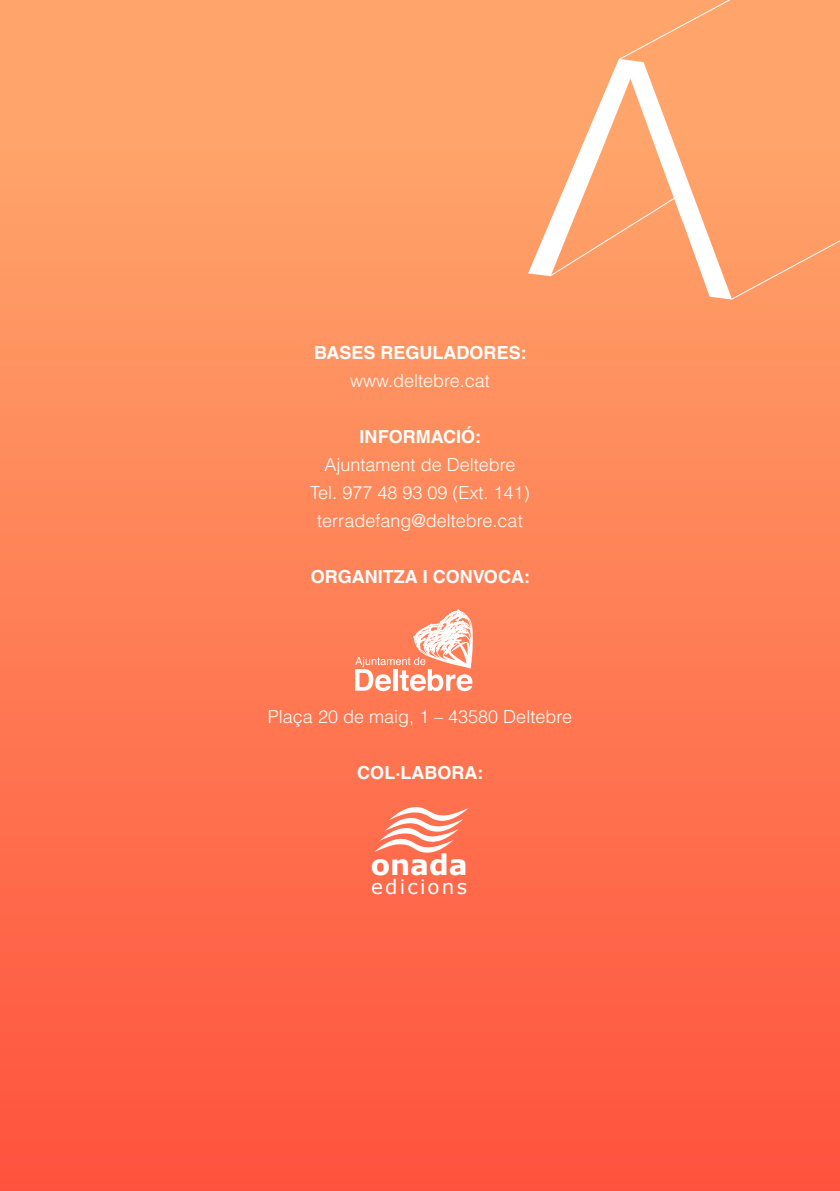
<style>
.page{position:relative;width:840px;height:1191px;background:#fff}
.page>*{position:absolute;margin:0;border:0;box-sizing:border-box;transform-origin:0 0}
.t1{font:700 28.2px "Verdana";color:#fff}
.t2{font:19.8px "Verdana";letter-spacing:.11em;color:#fff}
.t3{font:300 18px/28px "Helvetica LT Pro";color:#fff;text-align:center}
.t4{font:700 18px "Helvetica LT Pro";color:#fff}
</style>
<div class="page">
<div style="left:0;top:0;width:839px;height:1191px;background:linear-gradient(to bottom,#ffad6f,#ff533e)"></div>
<svg style="left:528px;top:59px;width:203px;height:240px;fill:#ffa46a"></svg>
<div style="left:730px;top:212px;width:109px;height:88px;background:#ff9c65"></div>
<div style="left:617px;top:0;width:160px;height:61px;background:#ffa46a"></div>
<svg style="left:548px;top:196px;width:129px;height:81px;background:#ffaa7b"></svg>
<svg style="left:355px;top:609px;width:117px;height:82px"></svg>
<svg style="left:374px;top:807px;width:94px;height:46px"></svg>
<p class="t4" style="left:314px;top:341px;width:214px">BASES REGULADORES:</p>
<p class="t3" style="left:350px;top:366px;width:141px">www.deltebre.cat</p>
<p class="t4" style="left:359px;top:425px;width:123px">INFORMACIÓ:</p>
<p class="t3" style="left:310px;top:450px;width:221px">Ajuntament de Deltebre<br>Tel. 977 48 93 09 (Ext. 141) terradefang@deltebre.cat</p>
<p class="t4" style="left:310px;top:565px;width:221px">ORGANITZA I CONVOCA:</p>
<p class="t3" style="left:268px;top:702px;width:305px">Plaça 20 de maig, 1 – 43580 Deltebre</p>
<p class="t4" style="left:357px;top:761px;width:127px">COL·LABORA:</p>
<h1 class="t1" style="left:370px;top:846px;width:98px">onada</h1>
<p class="t2" style="left:371px;top:873px;width:97px">edicions</p>
</div>
